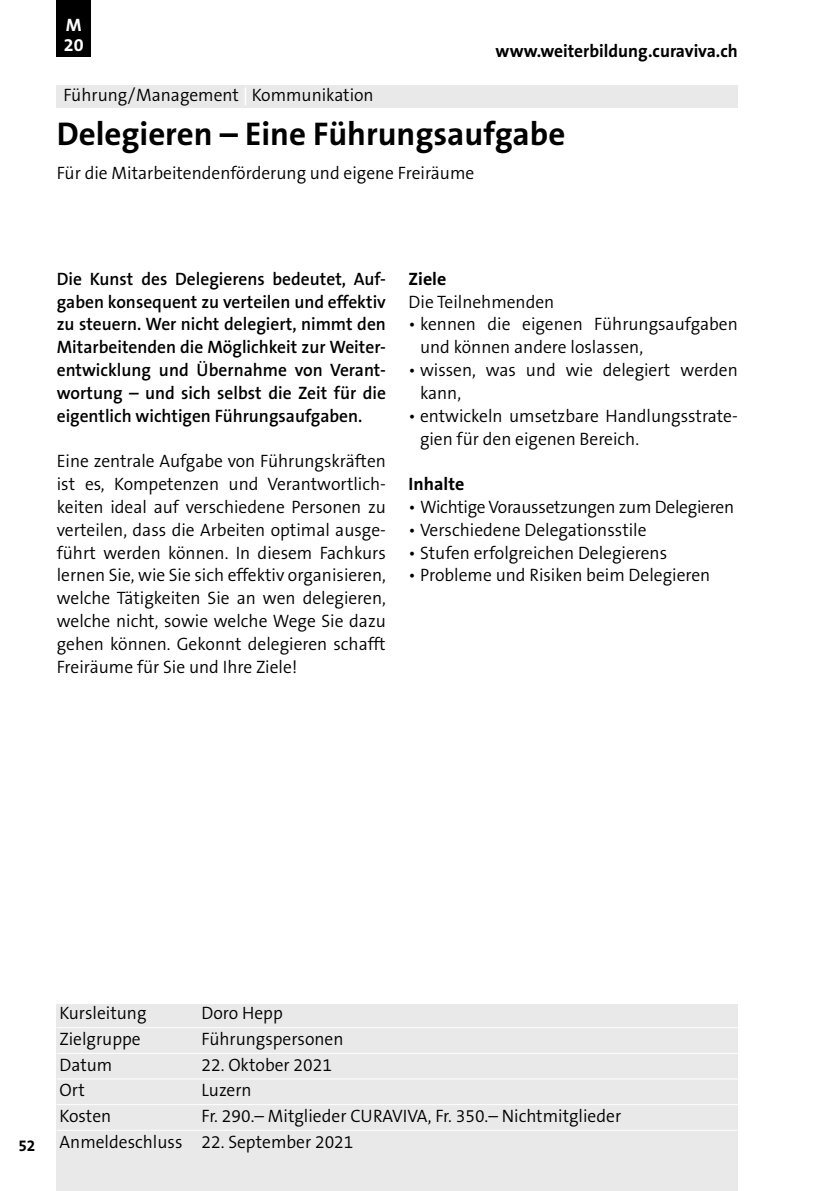
<style>
.page{position:relative;width:823px;height:1191px;background:#fff}
.page>*{position:absolute;margin:0;border:0;box-sizing:border-box;transform-origin:0 0}
.t1{font:700 33px "The Sans B7";color:#000}
.t2{font:300 18px/22.8px "The Sans B4";color:#000}
.t3{font:600 18px/22.8px "The Sans B6";color:#000;text-align:justify}
.t4{font:700 18px "The Sans B7";color:#000}
.t5{font:700 18px/20px "The Sans B7";color:#fff}
.t6{font:700 16px "The Sans B7";color:#000}
.s1{font-family:"The Sans B6";font-weight:600;color:#fff}
</style>
<div class="page">
<div style="left:57px;top:0;width:34px;height:57px;background:#000"></div>
<div style="left:57px;top:85px;width:680px;height:23px;background:#e9e9e9"></div>
<div style="left:57px;top:1004px;width:680px;height:187px;background:#e9e9e9"></div>
<hr style="left:57px;top:1027px;width:680px;height:1px;background:#fff">
<hr style="left:57px;top:1053px;width:680px;height:1px;background:#fff">
<hr style="left:57px;top:1078px;width:680px;height:1px;background:#fff">
<hr style="left:57px;top:1104px;width:680px;height:1px;background:#fff">
<hr style="left:57px;top:1129px;width:680px;height:1px;background:#fff">
<p class="t5" style="left:64px;top:16px;width:21px">M<br>20</p>
<p class="t2" style="left:63px;top:85px;width:311px">Führung/Management <span class="s1">|</span> Kommunikation</p>
<p class="t4" style="left:495px;top:41px;width:243px">www.weiterbildung.curaviva.ch</p>
<h1 class="t1" style="left:57px;top:116px;width:510px">Delegieren – Eine Führungsaufgabe</h1>
<p class="t2" style="left:57px;top:163px;width:419px">Für die Mitarbeitendenförderung und eigene Freiräume</p>
<p class="t3" style="left:57px;top:268px;width:330px">Die Kunst des Delegierens bedeutet, Auf&shy;gaben konsequent zu verteilen und effektiv zu steuern. Wer nicht delegiert, nimmt den Mitarbeitenden die Möglichkeit zur Weiter&shy;entwicklung und Übernahme von Verant&shy;wortung – und sich selbst die Zeit für die eigentlich wichtigen Führungsaufgaben.</p>
<p class="t2" style="left:57px;top:451px;width:330px;text-align:justify">Eine zentrale Aufgabe von Führungskräften ist es, Kompetenzen und Verantwortlich&shy;keiten ideal auf verschiedene Personen zu verteilen, dass die Arbeiten optimal ausge&shy;führt werden können. In diesem Fachkurs lernen Sie, wie Sie sich effektiv organisieren, welche Tätigkeiten Sie an wen delegieren, welche nicht, sowie welche Wege Sie dazu gehen können. Gekonnt delegieren schafft Freiräume für Sie und Ihre Ziele!</p>
<p class="t4" style="left:408px;top:269px;width:39px">Ziele</p>
<p class="t2" style="left:408px;top:291px;width:147px">Die Teilnehmenden</p>
<p class="t2" style="left:420px;top:314px;width:319px;text-indent:-11px">• kennen die eigenen Führungsaufgaben und können andere loslassen,</p>
<p class="t2" style="left:420px;top:360px;width:319px;text-indent:-11px">• wissen, was und wie delegiert werden kann,</p>
<p class="t2" style="left:420px;top:405px;width:317px;text-indent:-11px">• entwickeln umsetzbare Handlungsstrate&shy;gien für den eigenen Bereich.</p>
<p class="t4" style="left:408px;top:474px;width:57px">Inhalte</p>
<p class="t2" style="left:408px;top:496px;width:327px">• Wichtige Voraussetzungen zum Delegieren</p>
<p class="t2" style="left:408px;top:519px;width:239px">• Verschiedene Delegationsstile</p>
<p class="t2" style="left:408px;top:542px;width:260px">• Stufen erfolgreichen Delegierens</p>
<p class="t2" style="left:408px;top:565px;width:303px">• Probleme und Risiken beim Delegieren</p>
<p class="t6" style="left:18px;top:1137px;width:19px">52</p>
<p class="t2" style="left:60px;top:1003px;width:88px">Kursleitung</p>
<p class="t2" style="left:201px;top:1003px;width:83px">Doro Hepp</p>
<p class="t2" style="left:60px;top:1028px;width:82px">Zielgruppe</p>
<p class="t2" style="left:201px;top:1028px;width:143px">Führungspersonen</p>
<p class="t2" style="left:60px;top:1054px;width:54px">Datum</p>
<p class="t2" style="left:201px;top:1054px;width:132px">22. Oktober 2021</p>
<p class="t2" style="left:60px;top:1080px;width:27px">Ort</p>
<p class="t2" style="left:201px;top:1080px;width:52px">Luzern</p>
<p class="t2" style="left:60px;top:1105px;width:53px">Kosten</p>
<p class="t2" style="left:60px;top:1104px;width:562px;line-height:25.6px;text-indent:142px">Fr. 290.– Mitglieder CURAVIVA, Fr. 350.– Nichtmitglieder<br>Anmeldeschluss 22. September 2021</p>
</div>
